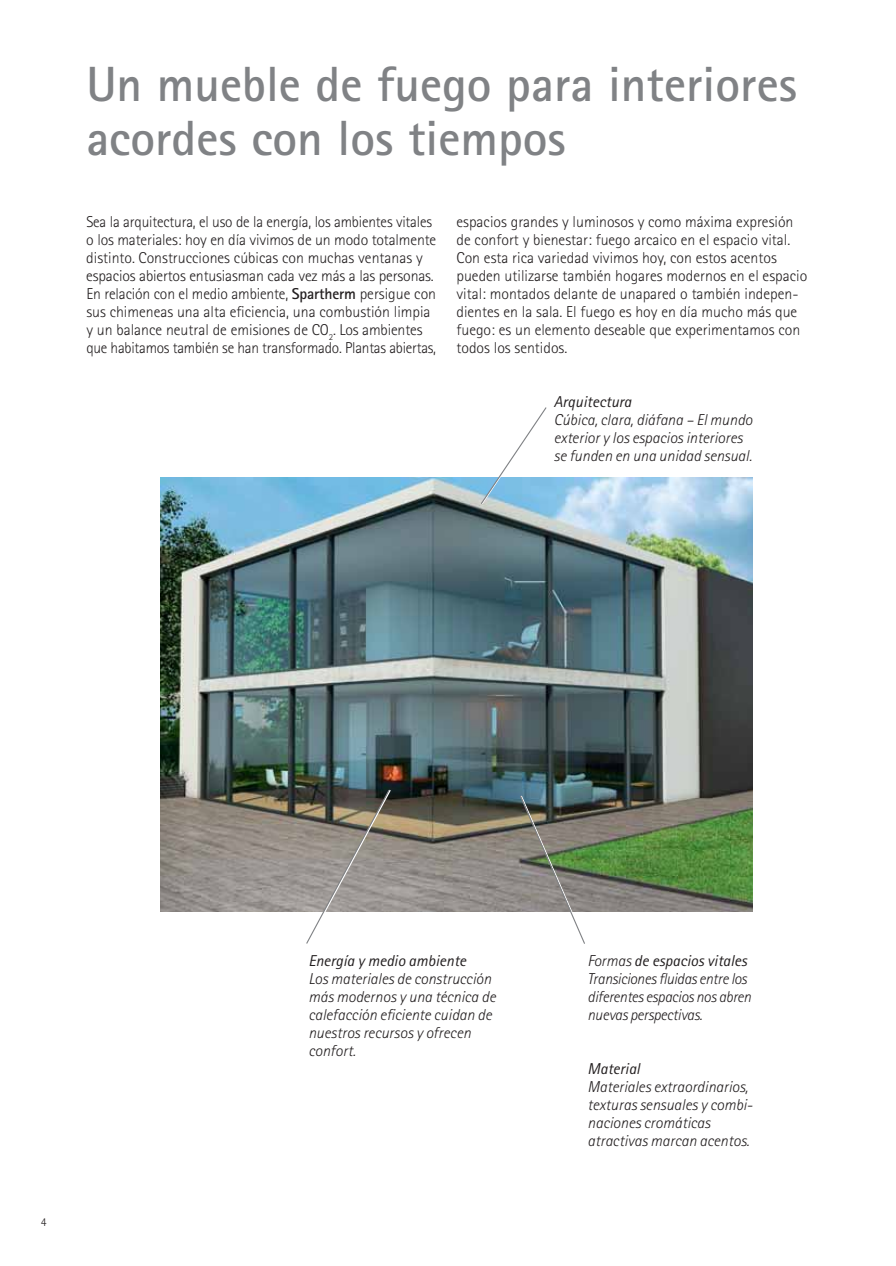
<style>
.page{position:relative;width:896px;height:1266px;background:#fff}
.page>*{position:absolute;margin:0;border:0;box-sizing:border-box;transform-origin:0 0}
.t1{font:700 49.5px/54px "AT Rotis Sans Serif";color:#808285}
.t2{font:300 15.75px/18px "AT Rotis Sans Serif";color:#231f20}
.t3{font:italic 300 15.75px/18px "AT Rotis Sans Serif";color:#231f20}
.t4{font:italic 15.75px "AT Rotis Sans Serif";color:#231f20}
.t5{font:300 12px "AT Rotis Sans Serif";color:#231f20}
.s1{font-weight:700}
.s2{font-weight:400}
</style>
<div class="page">
<img style="left:160px;top:478px;width:592px;height:433px">
<svg style="left:305px;top:788px;width:87px;height:156px"></svg>
<svg style="left:479px;top:407px;width:69px;height:98px"></svg>
<img style="left:519px;top:794px;width:67px;height:150px">
<h1 class="t1" style="left:86px;top:63px;width:712px">Un mueble de fuego para interiores acordes con los tiempos</h1>
<p class="t2" style="left:86px;top:214px;width:351px">Sea la arquitectura, el uso de la energía, los ambientes vitales o los materiales: hoy en día vivimos de un modo totalmente distinto. Construcciones cúbicas con muchas ventanas y espacios abiertos entusiasman cada vez más a las personas.<br>En relación con el medio ambiente, <span class="s1">Spartherm</span> persigue con sus chimeneas una alta eficiencia, una combustión limpia y un balance neutral de emisiones de CO<sub>2</sub>. Los ambientes que habitamos también se han transformado. Plantas abiertas,</p>
<p class="t2" style="left:456px;top:214px;width:352px">espacios grandes y luminosos y como máxima expresión de confort y bienestar: fuego arcaico en el espacio vital.<br>Con esta rica variedad vivimos hoy, con estos acentos pueden utilizarse también hogares modernos en el espacio vital: montados delante de unapared o también indepen&shy;dientes en la sala. El fuego es hoy en día mucho más que fuego: es un elemento deseable que experimentamos con todos los sentidos.</p>
<p class="t4" style="left:554px;top:396px;width:79px">Arquitectura</p>
<p class="t3" style="left:554px;top:412px;width:200px">Cúbica, clara, diáfana – El mundo exterior y los espacios interiores se funden en una unidad sensual.</p>
<p class="t5" style="left:41px;top:1217px;width:7px">4</p>
<p class="t4" style="left:308px;top:954px;width:159px">Energía y medio ambiente</p>
<p class="t3" style="left:308px;top:970px;width:189px">Los materiales de construcción más modernos y una técnica de calefacción eficiente cuidan de nuestros recursos y ofrecen confort.</p>
<p class="t3" style="left:587px;top:952px;width:165px">Formas <span class="s2">de espacios vitales<br></span>Transiciones fluidas entre los diferentes espacios nos abren nuevas perspectivas.</p>
<p class="t4" style="left:587px;top:1062px;width:54px">Material</p>
<p class="t3" style="left:587px;top:1078px;width:167px">Materiales extraordinarios, texturas sensuales y combi&shy;naciones cromáticas atractivas marcan acentos.</p>
</div>
